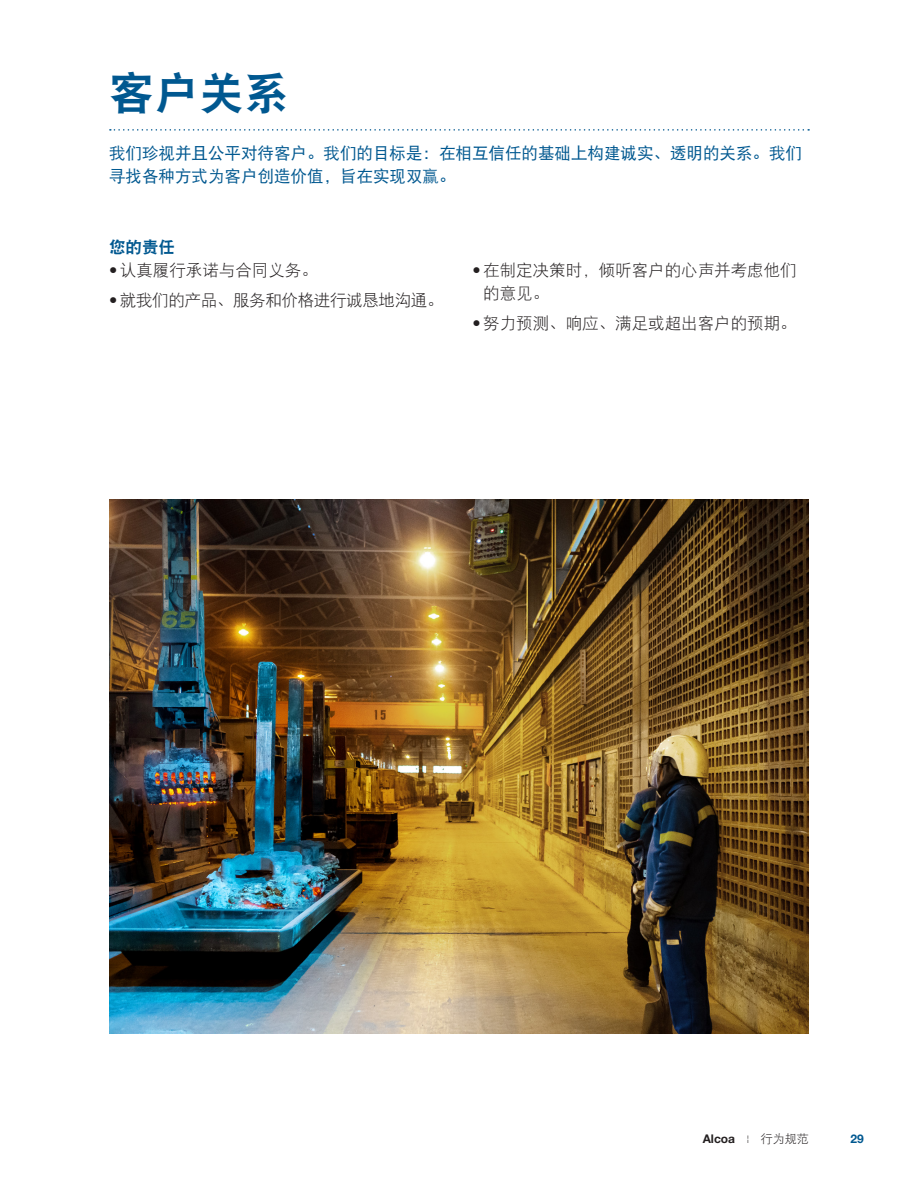
<style>
.page{position:relative;width:918px;height:1188px;background:#fff}
.page>*{position:absolute;margin:0;border:0;box-sizing:border-box;transform-origin:0 0}
.t1{font:45px "DFP Hei W9";color:#005890}
.t2{font:16.5px/23.2px "DFP Hei W5";color:#005890}
.t3{font:16.5px/23.2px "DFP Hei W3";color:#231f20}
.t4{font:16.5px "DFP Hei W3";letter-spacing:-.02em;color:#231f20}
.t5{font:16.5px "DFP Hei W9";color:#005890}
.t6{font:700 12px "Helvetica Neue LT Pro";color:#231f20}
.t7{font:700 12px "Helvetica Neue LT Pro";color:#005890}
.s1{font-family:"Helvetica Neue LT Std";font-weight:300}
.s2{font-family:"DFP Hei W3";font-weight:400}
</style>
<div class="page">
<svg style="left:110px;top:129px;width:699px;height:2px"></svg>
<img style="left:109px;top:500px;width:700px;height:533px">
<p class="t1" style="left:109px;top:70px;width:181px">客户关系</p>
<p class="t2" style="left:109px;top:142px;width:694px">我们珍视并且公平对待客户。我们的目标是：在相互信任的基础上构建诚实、透明的关系。我们寻找各种方式为客户创造价值，旨在实现双赢。</p>
<p class="t5" style="left:109px;top:239px;width:67px">您的责任</p>
<p class="t3" style="left:109px;top:259px;width:210px"><span class="s1">•</span>认真履行承诺与合同义务。</p>
<p class="t4" style="left:109px;top:292px;width:336px"><span class="s1">•</span> 就我们的产品、服务和价格进行诚恳地沟通。</p>
<p class="t3" style="left:483px;top:259px;width:315px;text-indent:-11px"><span class="s1">•</span>在制定决策时，倾听客户的心声并考虑他们的意见。</p>
<p class="t3" style="left:472px;top:312px;width:326px"><span class="s1">•</span>努力预测、响应、满足或超出客户的预期。</p>
<p class="t6" style="left:703px;top:1131px;width:108px">Alcoa <span class="s2">| 行为规范</span></p>
<p class="t7" style="left:851px;top:1131px;width:15px">29</p>
</div>
